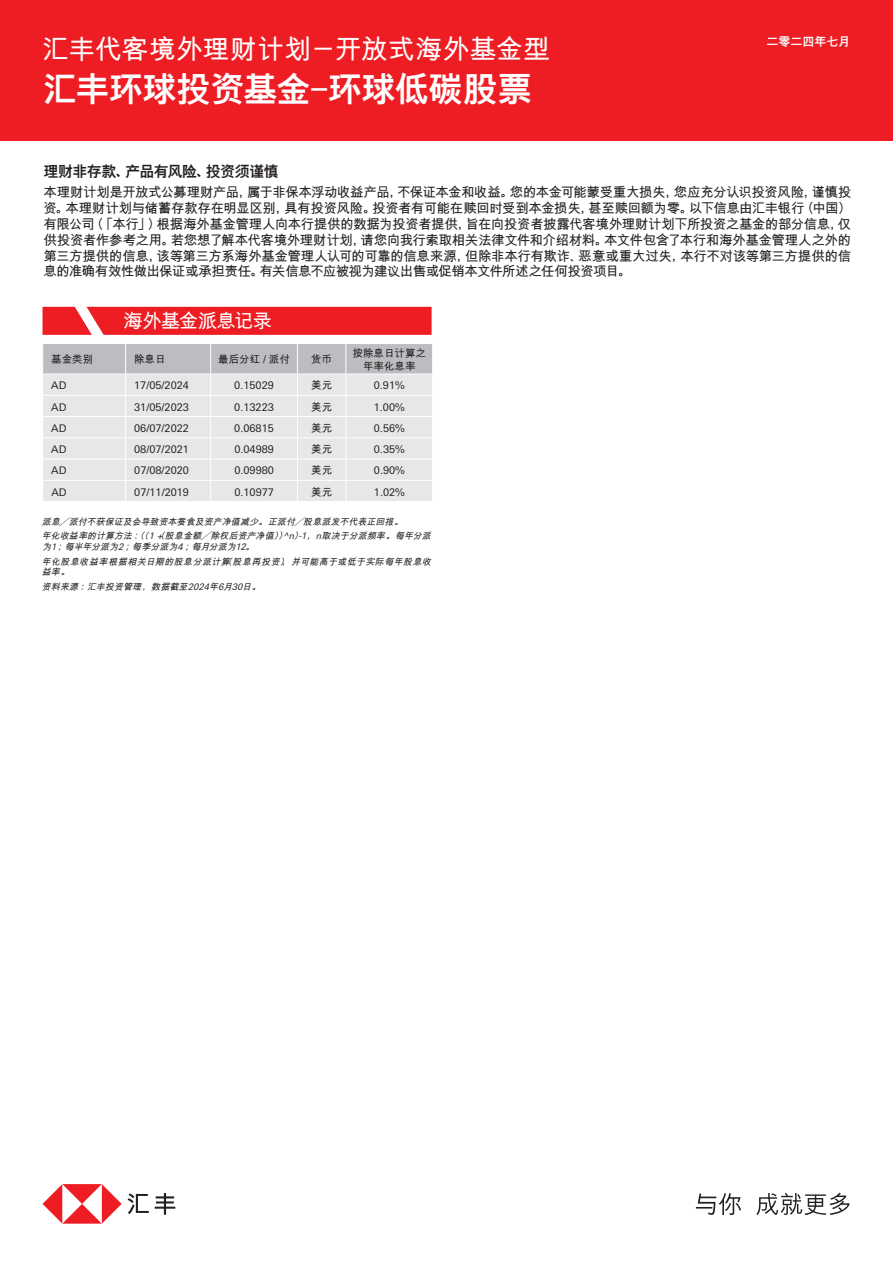
<style>
.page{position:relative;width:893px;height:1263px;background:#fff}
.page>*{position:absolute;margin:0;border:0;box-sizing:border-box;transform-origin:0 0}
.t1{font:800 34.5px "M Hei PR Cfor HSBC";letter-spacing:-.02em;color:#fff}
.t2{font:700 27px "M Hei PR Cfor HSBC";color:#fff}
.t3{font:700 19.5px "M Hei PR Cfor HSBC";letter-spacing:-.04em;color:#fff}
.t4{font:800 15px "M Hei PR Cfor HSBC";letter-spacing:-.035em;color:#231f20}
.t5{font:700 13.5px/15.8px "M Hei PR Cfor HSBC";letter-spacing:-.045em;color:#231f20;text-align:justify}
.t6{font:800 12px "M Hei PR Cfor HSBC";color:#fff}
.t7{font:10.5px "Univers Nextfor HSBC";color:#231f20}
.t8{font:700 10.5px/12.6px "M Hei PR Cfor HSBC";color:#231f20;text-align:center}
.t9{font:italic 700 9px/14.7px "M Hei PR Cfor HSBC";color:#231f20}
.s1{font-family:"M Hei H Kfor HSBC"}
.s2{font-family:"Univers Nextfor HSBC";font-weight:400}
</style>
<div class="page">
<svg style="left:43px;top:1184px;width:79px;height:40px"></svg>
<svg style="left:128px;top:1193px;width:21px;height:21px"></svg>
<svg style="left:155px;top:1193px;width:20px;height:22px"></svg>
<svg style="left:696px;top:1193px;width:45px;height:22px"></svg>
<svg style="left:756px;top:1193px;width:93px;height:22px"></svg>
<div style="left:0;top:0;width:893px;height:141px;background:#ee1d23"></div>
<svg style="left:42px;top:306px;width:390px;height:195px;background:#e3c6c9"></svg>
<h2 class="t2" style="left:43px;top:36px;width:509px">汇丰代客境外理财计划－开放式海外基金型</h2>
<p class="t6" style="left:766px;top:35px;width:85px">二零二四年七月</p>
<h1 class="t1" style="left:43px;top:72px;width:491px">汇丰环球投资基金-环球低碳股票</h1>
<p class="t4" style="left:43px;top:164px;width:237px">理财非存款、产品有风险、投资须谨慎</p>
<p class="t5" style="left:43px;top:184px;width:809px">本理财计划是开放式公募理财产品，属于非保本浮动收益产品，不保证本金和收益。您的本金可能蒙受重大损失，您应充分认识投资风险，谨慎投资。本理财计划与储蓄存款存在明显区别，具有投资风险。投资者有可能在赎回时受到本金损失，甚至赎回额为零。以下信息由汇丰银行（中国）有限公司（「本行」）根据海外基金管理人向本行提供的数据为投资者提供，旨在向投资者披露代客境外理财计划下所投资之基金的部分信息，仅供投资者作参考之用。若您想了解本代客境外理财计划，请您向我行索取相关法律文件和介绍材料。本文件包含了本行和海外基金管理人之外的第三方提供的信息，该等第三方系海外基金管理人认可的可靠的信息来源，但除非本行有欺诈、恶意或重大过失，本行不对该等第三方提供的信息的准确有效性做出保证或承担责任。有关信息不应被视为建议出售或促销本文件所述之任何投资项目。</p>
<h3 class="t3" style="left:123px;top:311px;width:150px">海外基金派息记录</h3>
<p class="t8" style="left:51px;top:353px;width:43px">基金类别</p>
<p class="t8" style="left:134px;top:353px;width:33px">除息日</p>
<p class="t8" style="left:218px;top:353px;width:73px">最后分红 <span class="s1">/</span> 派付</p>
<p class="t8" style="left:311px;top:353px;width:22px">货币</p>
<p class="t8" style="left:353px;top:347px;width:75px">按除息日计算之年率化息率</p>
<p class="t7" style="left:51px;top:378px;width:17px">AD</p>
<p class="t7" style="left:134px;top:378px;width:56px">17/05/2024</p>
<p class="t7" style="left:234px;top:378px;width:41px">0.15029</p>
<p class="t8" style="left:311px;top:379px;width:22px">美元</p>
<p class="t7" style="left:374px;top:378px;width:32px">0.91%</p>
<p class="t7" style="left:51px;top:399px;width:17px">AD</p>
<p class="t7" style="left:134px;top:399px;width:56px">31/05/2023</p>
<p class="t7" style="left:234px;top:399px;width:41px">0.13223</p>
<p class="t8" style="left:311px;top:400px;width:22px">美元</p>
<p class="t7" style="left:374px;top:399px;width:32px">1.00%</p>
<p class="t7" style="left:51px;top:421px;width:17px">AD</p>
<p class="t7" style="left:134px;top:421px;width:56px">06/07/2022</p>
<p class="t7" style="left:234px;top:421px;width:41px">0.06815</p>
<p class="t8" style="left:311px;top:421px;width:22px">美元</p>
<p class="t7" style="left:374px;top:421px;width:32px">0.56%</p>
<p class="t7" style="left:51px;top:442px;width:17px">AD</p>
<p class="t7" style="left:134px;top:442px;width:56px">08/07/2021</p>
<p class="t7" style="left:234px;top:442px;width:41px">0.04989</p>
<p class="t8" style="left:311px;top:443px;width:22px">美元</p>
<p class="t7" style="left:374px;top:442px;width:32px">0.35%</p>
<p class="t7" style="left:51px;top:463px;width:17px">AD</p>
<p class="t7" style="left:134px;top:463px;width:56px">07/08/2020</p>
<p class="t7" style="left:234px;top:463px;width:41px">0.09980</p>
<p class="t8" style="left:311px;top:464px;width:22px">美元</p>
<p class="t7" style="left:374px;top:463px;width:32px">0.90%</p>
<p class="t7" style="left:51px;top:484px;width:17px">AD</p>
<p class="t7" style="left:134px;top:484px;width:56px">07/11/2019</p>
<p class="t7" style="left:234px;top:484px;width:41px">0.10977</p>
<p class="t8" style="left:311px;top:485px;width:22px">美元</p>
<p class="t7" style="left:374px;top:484px;width:32px">1.02%</p>
<p class="t9" style="left:42px;top:514px;width:393px">派息<span class="s1">╱</span>派付不获保证及会导致资本蚕食及资产净值减少。正派付<span class="s1">╱</span>股息派发不代表正回报。<br>年化收益率的计算方法：（（<span class="s2">1 +</span>（股息金额／除权后资产净值））<span class="s2">^n</span>）<span class="s2">-1</span>，<span class="s2">n</span>取决于分派频率。每年分派</p>
<p class="t9" style="left:42px;top:539px;width:393px">为<span class="s2">1</span> ；每半年分派为<span class="s2">2</span> ；每季分派为<span class="s2">4</span> ；每月分派为<span class="s2">12</span>。<br>年化股息收益率根据相关日期的股息分派计算（股息再投资），并可能高于或低于实际每年股息收</p>
<p class="t9" style="left:42px;top:564px;width:223px">益率。<br>资料来源：汇丰投资管理，数据截至<span class="s2">2024</span>年<span class="s2">6</span>月<span class="s2">30</span>日。</p>
</div>
